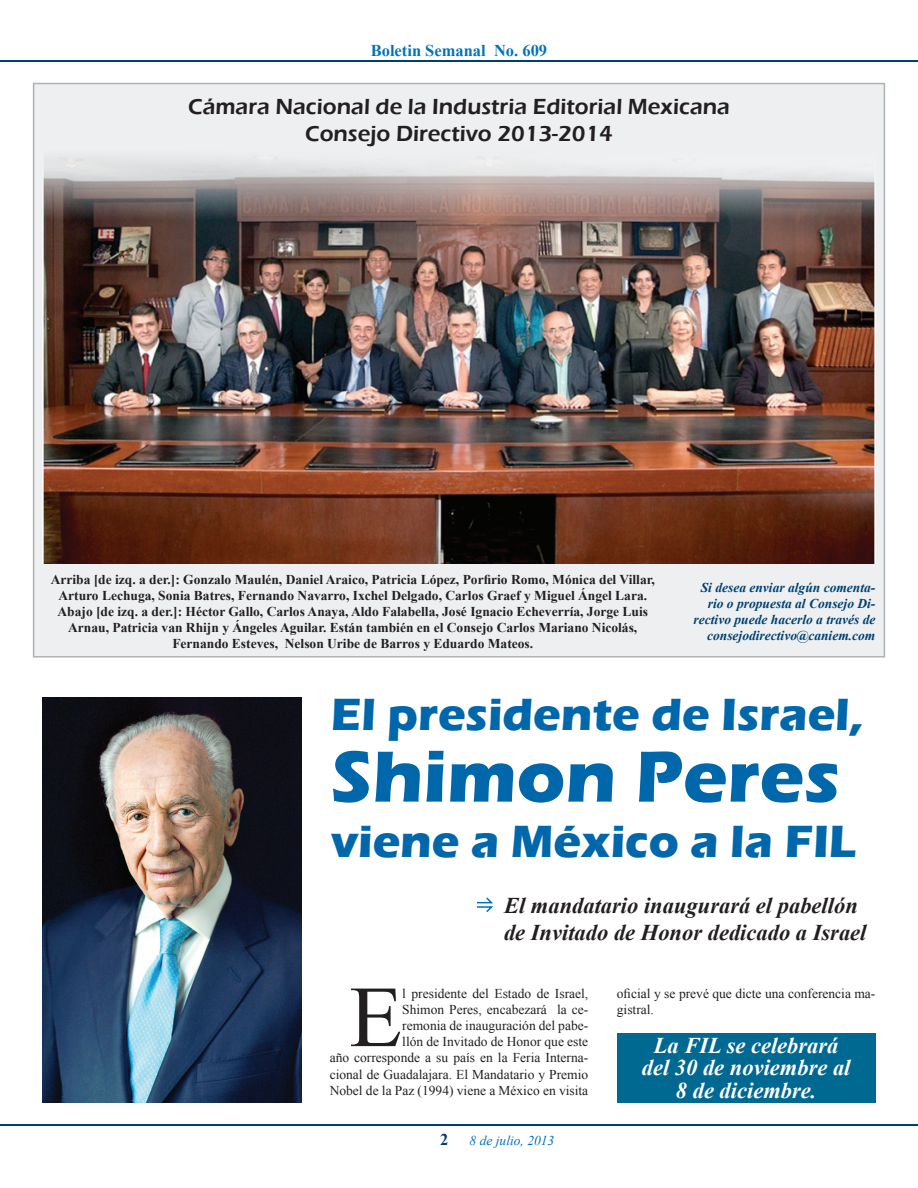
<style>
.page{position:relative;width:918px;height:1188px;background:#fff}
.page>*{position:absolute;margin:0;border:0;box-sizing:border-box;transform-origin:0 0}
.t1{font:86.85px "Times New Roman";color:#231f20}
.t2{font:700 75px "Eras ITC";color:#0067aa}
.t3{font:700 46.5px "Eras ITC";color:#0067aa}
.t4{font:600 22.5px/27px "Eras ITC";color:#231f20;text-align:center}
.t5{font:italic 700 22.5px/27px "Times New Roman";color:#231f20}
.t6{font:italic 700 22.5px/22.5px "Times New Roman";color:#fff;text-align:center}
.t7{font:700 16.5px "Times New Roman";color:#0072bc}
.t8{font:700 16.5px "Times New Roman";color:#004071}
.t9{font:700 13.5px/16.2px "Times New Roman";color:#231f20;text-align:center}
.t10{font:13.5px/16.2px "Times New Roman";color:#231f20;text-align:right}
.t11{font:italic 700 13.5px/16.2px "Times New Roman";color:#004071;text-align:right}
.t12{font:italic 13.5px "Times New Roman";color:#0072bc}
</style>
<div class="page">
<hr style="left:1px;top:1124px;width:917px;height:2px;background:#004071">
<hr style="left:1px;top:60px;width:917px;height:2px;background:#004071">
<div style="left:617px;top:1033px;width:258px;height:69px;background:#006991"></div>
<div style="left:33px;top:83px;width:852px;height:575px;background:#edeff0;border:2px solid #afb2b5"></div>
<img style="left:43px;top:157px;width:832px;height:407px">
<img style="left:43px;top:697px;width:258px;height:405px">
<svg style="left:477px;top:897px;width:16px;height:16px"></svg>
<p class="t7" style="left:371px;top:39px;width:178px">Boletin Semanal No. 609</p>
<h3 class="t4" style="left:188px;top:94px;width:543px">Cámara Nacional de la Industria Editorial Mexicana<br>Consejo Directivo 2013-2014</h3>
<p class="t9" style="left:51px;top:571px;width:606px">Arriba [de izq. a der.]: Gonzalo Maulén, Daniel Araico, Patricia López, Porfirio Romo, Mónica del Villar, Arturo Lechuga, Sonia Batres, Fernando Navarro, Ixchel Delgado, Carlos Graef y Miguel Ángel Lara.<br>Abajo [de izq. a der.]: Héctor Gallo, Carlos Anaya, Aldo Falabella, José Ignacio Echeverría, Jorge Luis Arnau, Patricia van Rhijn y Ángeles Aguilar. Están también en el Consejo Carlos Mariano Nicolás, Fernando Esteves, Nelson Uribe de Barros y Eduardo Mateos.</p>
<p class="t11" style="left:694px;top:579px;width:183px">Si desea enviar algún comenta&shy;rio o propuesta al Consejo Di&shy;rectivo puede hacerlo a través de consejodirectivo@caniem.com</p>
<h3 class="t3" style="left:331px;top:687px;width:534px">El presidente de Israel,</h3>
<h2 class="t2" style="left:331px;top:734px;width:511px">Shimon Peres</h2>
<h3 class="t3" style="left:331px;top:815px;width:527px">viene a México a la FIL</h3>
<h3 class="t5" style="left:504px;top:891px;width:364px">El mandatario inaugurará el pabellón de Invitado de Honor dedicado a Israel</h3>
<p class="t10" style="left:330px;top:985px;width:260px">l presidente del Estado de Israel,<br>Shimon Peres, encabezará la ce-<br>remonia de inauguración del pabe-<br>llón de Invitado de Honor que este<br>año corresponde a su país en la Feria Interna&shy;cional de Guadalajara. El Mandatario y Premio Nobel de la Paz (1994) viene a México en visita</p>
<h1 class="t1" style="left:349px;top:959px;width:55px">E</h1>
<p class="t8" style="left:440px;top:1129px;width:10px">2</p>
<p class="t12" style="left:470px;top:1131px;width:86px">8 de julio, 2013</p>
<p class="t10" style="left:617px;top:985px;width:260px;text-align:left">oficial y se prevé que dicte una conferencia ma&shy;gistral.</p>
<h3 class="t6" style="left:642px;top:1034px;width:210px">La FIL se celebrará del 30 de noviembre al<br>8 de diciembre.</h3>
</div>
